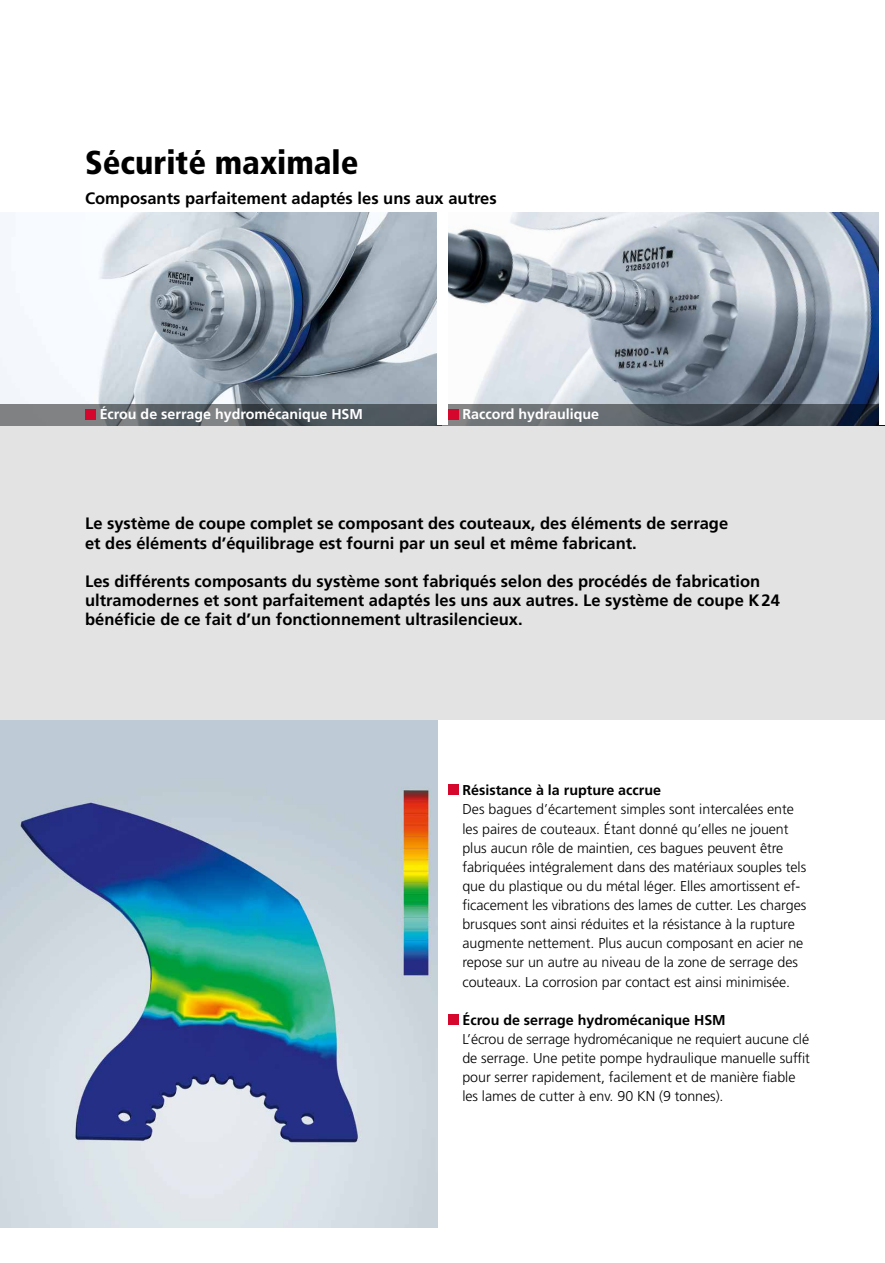
<style>
.page{position:relative;width:885px;height:1263px;background:#fff}
.page>*{position:absolute;margin:0;border:0;box-sizing:border-box;transform-origin:0 0}
.t1{font:900 condensed 33px "Frutiger LT";color:#000}
.t2{font:700 16.5px/19.2px "Frutiger LT";color:#000}
.t3{font:300 14.25px/19.2px "Frutiger LT";letter-spacing:-.005em;color:#000}
.t4{font:700 14.25px "Frutiger LT";color:#000}
.t5{font:700 14.25px "Frutiger LT";color:#fff}
</style>
<div class="page">
<div style="left:0;top:213px;width:884px;height:507px;background:#e3e3e3"></div>
<img style="left:0;top:213px;width:879px;height:191px">
<svg style="left:0;top:404px;width:437px;height:21px;background:#5e6569"></svg>
<svg style="left:448px;top:404px;width:431px;height:21px;background:#4f565c"></svg>
<div style="left:437px;top:213px;width:11px;height:212px;background:#fff"></div>
<div style="left:879px;top:213px;width:5px;height:212px;background:#fff"></div>
<img style="left:0;top:720px;width:437px;height:508px">
<div style="left:85px;top:409px;width:11px;height:11px;background:#d5072d"></div>
<div style="left:448px;top:409px;width:10px;height:11px;background:#d5072d"></div>
<div style="left:448px;top:784px;width:10px;height:11px;background:#d5072d"></div>
<div style="left:448px;top:1014px;width:10px;height:11px;background:#d5072d"></div>
<h1 class="t1" style="left:85px;top:142px;width:275px">Sécurité maximale</h1>
<p class="t2" style="left:85px;top:189px;width:413px">Composants parfaitement adaptés les uns aux autres</p>
<p class="t5" style="left:100px;top:405px;width:265px">Écrou de serrage hydromécanique HSM</p>
<p class="t5" style="left:462px;top:405px;width:138px">Raccord hydraulique</p>
<p class="t2" style="left:85px;top:514px;width:644px">Le système de coupe complet se composant des couteaux, des éléments de serrage et des éléments d’équilibrage est fourni par un seul et même fabricant.</p>
<p class="t2" style="left:85px;top:572px;width:696px">Les différents composants du système sont fabriqués selon des procédés de fabrication ultramodernes et sont parfaitement adaptés les uns aux autres. Le système de coupe K24 bénéficie de ce fait d’un fonctionnement ultrasilencieux.</p>
<p class="t4" style="left:462px;top:782px;width:200px">Résistance à la rupture accrue</p>
<p class="t3" style="left:462px;top:800px;width:345px">Des bagues d’écartement simples sont intercalées ente les paires de couteaux. Étant donné qu’elles ne jouent plus aucun rôle de maintien, ces bagues peuvent être fabriquées intégralement dans des matériaux souples tels que du plastique ou du métal léger. Elles amortissent ef&shy;ficacement les vibrations des lames de cutter. Les charges brusques sont ainsi réduites et la résistance à la rupture augmente nettement. Plus aucun composant en acier ne repose sur un autre au niveau de la zone de serrage des couteaux. La corrosion par contact est ainsi minimisée.</p>
<p class="t4" style="left:462px;top:1011px;width:265px">Écrou de serrage hydromécanique HSM</p>
<p class="t3" style="left:462px;top:1030px;width:349px">L’écrou de serrage hydromécanique ne requiert aucune clé de serrage. Une petite pompe hydraulique manuelle suffit pour serrer rapidement, facilement et de manière fiable les lames de cutter à env. 90 KN (9 tonnes).</p>
</div>
